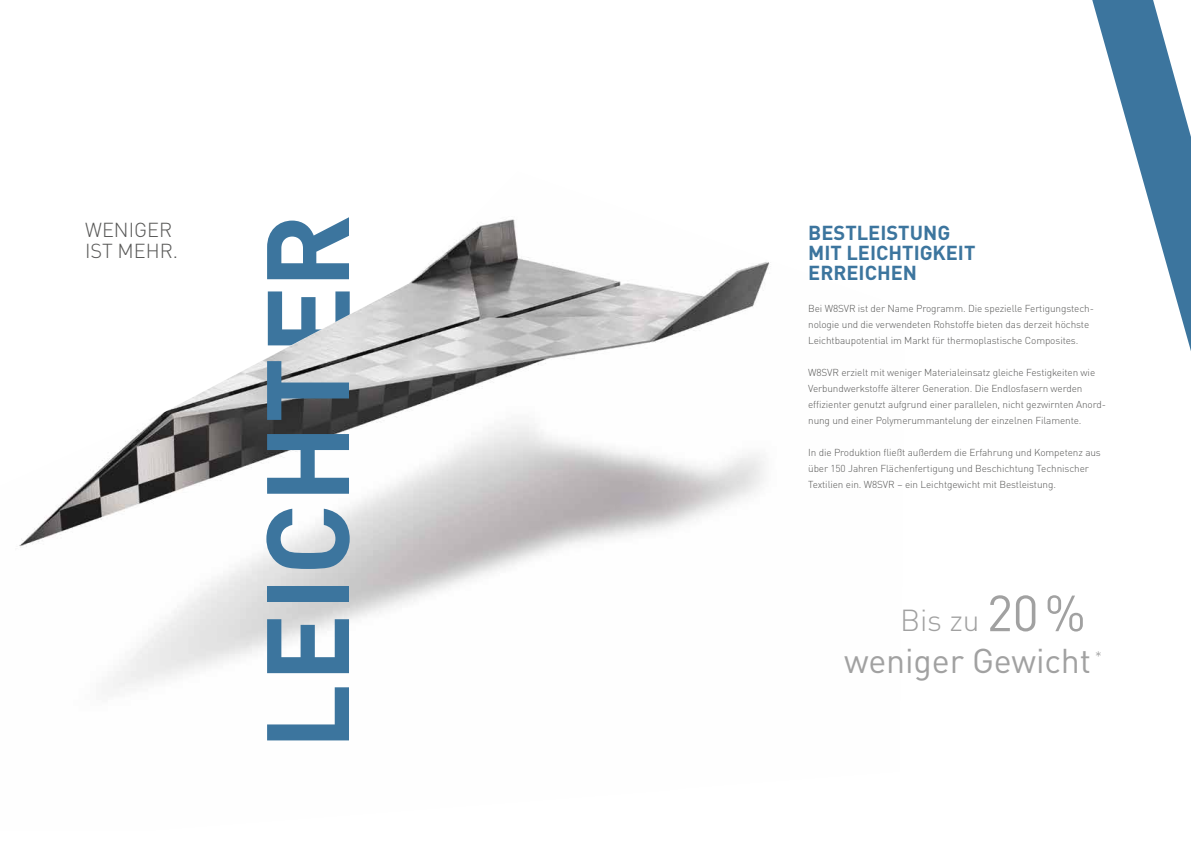
<style>
.page{position:relative;width:1191px;height:842px;background:#fff}
.page>*{position:absolute;margin:0;border:0;box-sizing:border-box;transform-origin:0 0}
.t1{font:700 115px "DIN Pro";letter-spacing:.01em;color:#3c759e}
.t2{font:34px "DIN Pro";letter-spacing:-.005em;color:#a1a1a1}
.t3{font:300 30px "DIN Pro";color:#a1a1a1}
.t4{font:700 20px/20px "DIN Pro";color:#3c759e}
.t5{font:300 20px/21px "DIN Pro";color:#575756}
.t6{font:300 15px "DIN Pro";color:#a1a1a1}
.t7{font:300 10px/16px "DIN Pro";letter-spacing:-.01em;color:#575756}
.s1{font-weight:400;font-size:50px}
</style>
<div class="page">
<img style="left:19px;top:219px;width:751px;height:470px">
<svg style="left:1092px;top:0;width:99px;height:351px"></svg>
<h3 class="t5" style="left:85px;top:218px;width:94px">WENIGER<br>IST MEHR.</h3>
<h1 class="t1" style="left:229px;top:750px;width:538px;rotate:-90deg">LEICHT R</h1>
<h1 class="t1" style="left:230px;top:355px;width:71px;rotate:-90deg">E</h1>
<h3 class="t4" style="left:808px;top:222px;width:169px">BESTLEISTUNG<br>MIT LEICHTIGKEIT<br>ERREICHEN</h3>
<p class="t7" style="left:808px;top:300px;width:287px">Bei W8SVR ist der Name Programm. Die spezielle Fertigungstech&shy;nologie und die verwendeten Rohstoffe bieten das derzeit höchste<br>Leichtbaupotential im Markt für thermoplastische Composites.</p>
<p class="t7" style="left:808px;top:364px;width:299px">W8SVR erzielt mit weniger Materialeinsatz gleiche Festigkeiten wie Verbundwerkstoffe älterer Generation. Die Endlosfasern werden effizienter genutzt aufgrund einer parallelen, nicht gezwirnten Anord&shy;nung und einer Polymerummantelung der einzelnen Filamente.</p>
<p class="t7" style="left:808px;top:444px;width:294px">In die Produktion fließt außerdem die Erfahrung und Kompetenz aus über 150 Jahren Flächenfertigung und Beschichtung Technischer<br>Textilien ein. W8SVR – ein Leichtgewicht mit Bestleistung.</p>
<h3 class="t3" style="left:900px;top:598px;width:187px">Bis zu <span class="s1">20%</span></h3>
<h2 class="t2" style="left:844px;top:638px;width:248px">weniger Gewicht</h2>
<h3 class="t6" style="left:1095px;top:645px;width:9px">*</h3>
</div>
